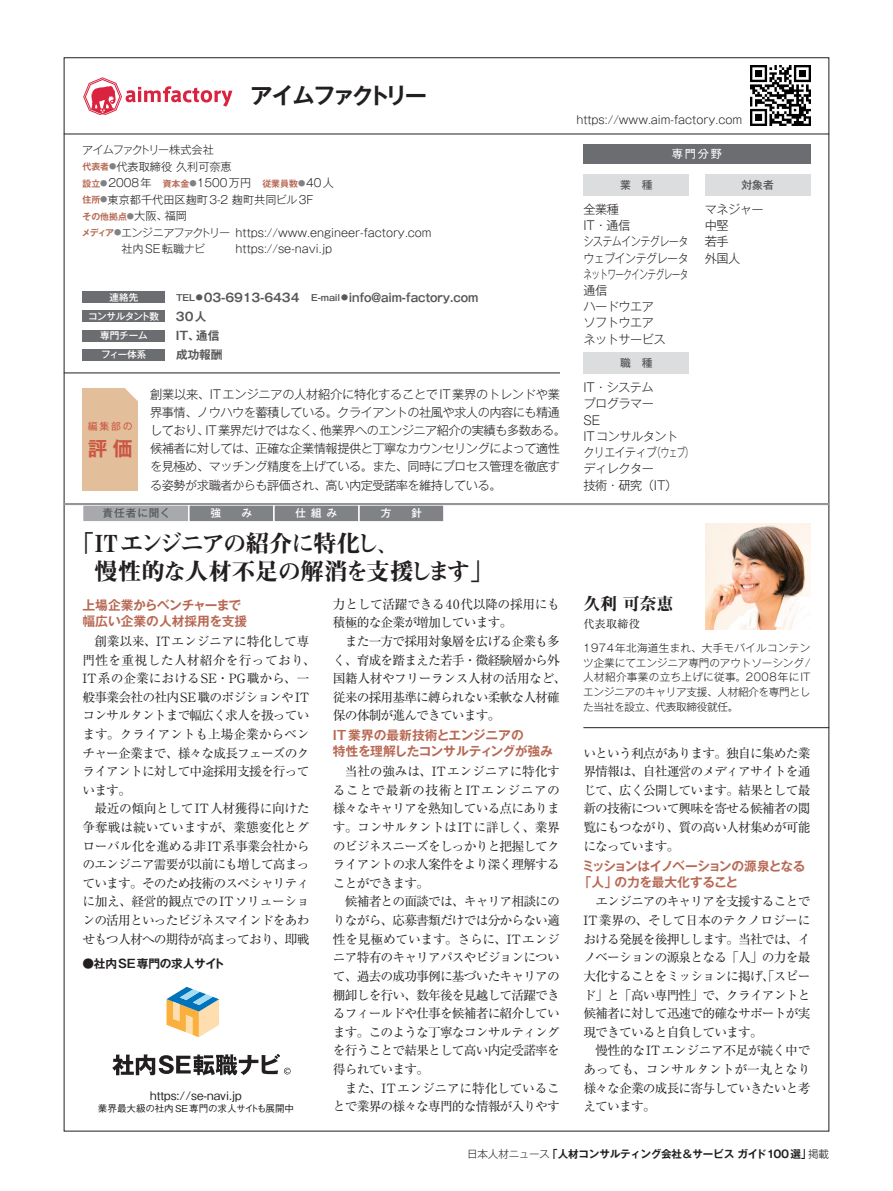
<style>
.page{position:relative;width:893px;height:1191px;background:#fff}
.page>*{position:absolute;margin:0;border:0;box-sizing:border-box;transform-origin:0 0}
.t1{font:23.4px/28.2px "Midashi Min Pro MA31";letter-spacing:-.06em;color:#231f20}
.t2{font:700 22.35px "Gothic MB101 Pro De";letter-spacing:-.13em;color:#231f20}
.t3{font:700 19.8px "Gothic MB101 Pro De";color:#ca5744}
.t4{font:16.95px "Midashi Min Pro MA31";color:#231f20}
.カタログ本文{font:12.75px/18.6px "Ryumin Pro";letter-spacing:-.065em;color:#231f20;text-align:justify}
.カタログ本文-2{font:12.75px/18.6px "Ryumin Pro";letter-spacing:-.03em;color:#231f20}
.小見出し{font:700 12.75px/15.9px "Gothic MB101 Pro De";letter-spacing:-.02em;color:#b86954}
.小見出し-2{font:700 12.75px/15.9px "Gothic MB101 Pro De";letter-spacing:-.045em;color:#b86954}
.小見出し-3{font:700 12.75px/15.9px "Gothic MB101 Pro De";color:#b86954}
.t5{font:300 12.15px/18px "Gothic MB101 Pro";letter-spacing:-.045em;color:#231f20}
.t6{font:300 12.15px "Gothic MB101 Pro";letter-spacing:-.045em;color:#231f20;scale:.9 1}
.t7{font:300 12.15px "Gothic MB101 Pro";letter-spacing:-.045em;color:#231f20;scale:.7 1}
.t8{font:300 12.15px "Gothic MB101 Pro";letter-spacing:-.045em;color:#231f20;scale:.82 1}
.t9{font:700 11.7px "Gothic MB101 Pro De";letter-spacing:-.01em;color:#57585a}
.t10{font:500 11.7px "Gothic BBB Pro";color:#231f20}
.t11{font:700 11.7px "Gothic MB101 Pro De";letter-spacing:-.025em;color:#231f20}
.t12{font:11.25px "Gothic MB101 Pro";color:#fff}
.会社名{font:300 11.1px/16.5px "Gothic MB101 Pro";color:#231f20}
.会社名-2{font:300 11.1px "Gothic MB101 Pro";letter-spacing:-.1em;color:#231f20}
.t13{font:11.1px "Ryumin Pro";letter-spacing:.015em;color:#231f20}
.t14{font:500 10.8px "Gothic MB101 Pro";color:#57585a}
.t15{font:300 10.65px/14.9px "Gothic MB101 Pro";letter-spacing:-.03em;color:#231f20;text-align:justify}
.t16{font:700 10.65px "Gothic MB101 Pro De";letter-spacing:-.02em;color:#231f20}
.t17{font:500 10.65px "Gothic MB101 Pro";color:#fff}
.t18{font:500 10.65px "Gothic MB101 Pro";letter-spacing:.085em;color:#57585a}
.t19{font:9.9px "Gothic MB101 Pro";color:#ca5744}
.t20{font:500 9.6px "Gothic BBB Pro";color:#231f20}
.t21{font:500 9.6px "Gothic MB101 Pro";letter-spacing:-.01em;color:#fff}
.t22{font:500 9.6px "Gothic MB101 Pro";letter-spacing:-.09em;color:#fff}
.t23{font:700 9px "Gothic MB101 Pro De";letter-spacing:-.005em;color:#b86954}
.s1{font-family:"Gothic MB101 Pro De";font-weight:700;font-size:9px;color:#b86954}
.s2{font-size:7.2px;color:#808285}
.s3{font-family:"Gothic MB101 Pro";font-weight:300;font-size:7.2px;color:#808285}
.s4{font-family:"Gothic MB101 Pro";font-weight:300;font-size:11.1px;color:#231f20}
.s5{font-size:8.7px}
.s6{font-family:"Gothic MB101 Pro";font-weight:300}
</style>
<div class="page">
<svg style="left:166px;top:986px;width:53px;height:51px"></svg>
<svg style="left:112px;top:1054px;width:179px;height:21px"></svg>
<div style="left:189px;top:505px;width:85px;height:16px;background:#808285"></div>
<div style="left:189px;top:505px;width:85px;height:17px;border:1px solid #fff"></div>
<div style="left:274px;top:505px;width:85px;height:16px;background:#808285"></div>
<div style="left:274px;top:505px;width:85px;height:17px;border:1px solid #fff"></div>
<div style="left:359px;top:505px;width:85px;height:16px;background:#808285"></div>
<div style="left:359px;top:505px;width:85px;height:17px;border:1px solid #fff"></div>
<div style="left:83px;top:505px;width:105px;height:16px;background:#a8a9ad"></div>
<div style="left:82px;top:505px;width:107px;height:17px;border:1px solid #fff"></div>
<hr style="left:583px;top:727px;width:246px;height:1px;background:#231f20">
<hr style="left:64px;top:503px;width:765px;height:2px;background:#939598">
<hr style="left:64px;top:134px;width:765px;height:1px;background:#231f20">
<img style="left:706px;top:523px;width:104px;height:106px">
<svg style="left:83px;top:77px;width:150px;height:38px"></svg>
<hr style="left:64px;top:373px;width:496px;height:1px;background:#231f20">
<div style="left:583px;top:174px;width:106px;height:21px;background:#dcdddf"></div>
<div style="left:583px;top:352px;width:106px;height:22px;background:#dcdddf"></div>
<div style="left:583px;top:145px;width:227px;height:19px;background:#6c6d70"></div>
<div style="left:82px;top:349px;width:83px;height:11px;background:#6c6d70"></div>
<div style="left:705px;top:174px;width:105px;height:21px;background:#dcdddf"></div>
<div style="left:82px;top:330px;width:83px;height:11px;background:#6c6d70"></div>
<div style="left:82px;top:310px;width:83px;height:12px;background:#6c6d70"></div>
<div style="left:82px;top:291px;width:83px;height:12px;background:#6c6d70"></div>
<div style="left:82px;top:388px;width:56px;height:103px;background:#e3be9a"></div>
<svg style="left:125px;top:388px;width:13px;height:13px"></svg>
<img style="left:751px;top:66px;width:59px;height:59px">
<p class="t2" style="left:250px;top:77px;width:179px">アイムファクトリー</p>
<p class="会社名-2" style="left:82px;top:141px;width:133px">アイムファクトリー株式会社</p>
<p class="会社名" style="left:82px;top:157px;width:151px"><span class="s1">代表者</span><span class="s2">●</span>代表取締役 久利可奈恵</p>
<p class="会社名" style="left:82px;top:173px;width:253px"><span class="s1">設立</span><span class="s2">●</span>2008年　<span class="s1">資本金</span><span class="s2">●</span>１500万円　<span class="s1">従業員数</span><span class="s2">●</span>40人</p>
<p class="会社名" style="left:82px;top:190px;width:233px"><span class="s1">住所</span><span class="s2">●</span>東京都千代田区麹町3-2 麹町共同ビル3F</p>
<p class="t23" style="left:82px;top:209px;width:106px">その他拠点<span class="s3">●</span><span class="s4">大阪、福岡</span></p>
<p class="会社名" style="left:121px;top:223px;width:312px;text-indent:-40px"><span class="s1">メディア</span><span class="s2">●</span>エンジニアファクトリー https://www.engineer-factory.com社内SE転職ナビ</p>
<p class="会社名" style="left:235px;top:239px;width:98px">https://se-navi.jp</p>
<p class="t21" style="left:110px;top:289px;width:30px">連絡先</p>
<p class="t9" style="left:176px;top:287px;width:304px"><span class="s5">TEL</span><sup>●</sup>03-6913-6434　<span class="s5">E-mail</span><sup>●</sup>info@aim-factory.com</p>
<p class="t22" style="left:88px;top:308px;width:72px">コンサルタント数</p>
<p class="t9" style="left:176px;top:307px;width:32px">30人</p>
<p class="t21" style="left:100px;top:327px;width:49px">専門チーム</p>
<p class="t9" style="left:176px;top:326px;width:45px">IT、通信</p>
<p class="t21" style="left:101px;top:347px;width:47px">フィー体系</p>
<p class="t9" style="left:176px;top:345px;width:48px">成功報酬</p>
<p class="t19" style="left:88px;top:418px;width:46px">編集部の</p>
<p class="t3" style="left:88px;top:431px;width:46px">評価</p>
<p class="t5" style="left:150px;top:384px;width:417px">創業以来、ITエンジニアの人材紹介に特化することでIT業界のトレンドや業界事情、ノウハウを蓄積している。クライアントの社風や求人の内容にも精通しており、IT業界だけではなく、他業界へのエンジニア紹介の実績も多数ある。候補者に対しては、正確な企業情報提供と丁寧なカウンセリングによって適性を見極め、マッチング精度を上げている。また、同時にプロセス管理を徹底する姿勢が求職者からも評価され、高い内定受諾率を維持している。</p>
<p class="t18" style="left:102px;top:504px;width:69px">責任者に聞く</p>
<p class="t17" style="left:211px;top:504px;width:12px">強</p>
<p class="t17" style="left:241px;top:504px;width:12px">み</p>
<p class="t17" style="left:296px;top:504px;width:43px">仕組み</p>
<p class="t17" style="left:381px;top:504px;width:12px">方</p>
<p class="t17" style="left:412px;top:504px;width:12px">針</p>
<p class="t1" style="left:95px;top:527px;width:400px;text-indent:-24px">「IT エンジニアの紹介に特化し、<br>慢性的な人材不足の解消を支援します」</p>
<p class="小見出し-3" style="left:82px;top:595px;width:166px">上場企業からベンチャーまで幅広い企業の人材採用を支援</p>
<p class="カタログ本文" style="left:82px;top:631px;width:235px;text-align:left;text-indent:12px">創業以来、ITエンジニアに特化して専門性を重視した人材紹介を行っており、<br>IT系の企業におけるSE・PG職から、一般事業会社の社内SE職のポジションやITコンサルタントまで幅広く求人を扱っています。クライアントも上場企業からベンチャー企業まで、様々な成長フェーズのクライアントに対して中途採用支援を行っています。</p>
<p class="カタログ本文" style="left:82px;top:798px;width:229px;text-indent:12px">最近の傾向としてIT人材獲得に向けた争奪戦は続いていますが、業態変化とグローバル化を進める非IT系事業会社からのエンジニア需要が以前にも増して高まっています。そのため技術のスペシャリティに加え、経営的観点でのITソリューションの活用といったビジネスマインドをあわせもつ人材への期待が高まっており、即戦</p>
<p class="t11" style="left:82px;top:954px;width:144px">●社内SE専門の求人サイト</p>
<p class="t10" style="left:150px;top:1085px;width:93px">https://se-navi.jp</p>
<p class="t20" style="left:98px;top:1100px;width:198px">業界最大級の社内SE専門の求人サイトも展開中</p>
<p class="カタログ本文-2" style="left:333px;top:594px;width:229px">力として活躍できる40代以降の採用にも積極的な企業が増加しています。</p>
<p class="カタログ本文" style="left:333px;top:631px;width:235px;text-align:left;text-indent:12px">また一方で採用対象層を広げる企業も多く、育成を踏まえた若手・微経験層から外国籍人材やフリーランス人材の活用など、従来の採用基準に縛られない柔軟な人材確保の体制が進んできています。</p>
<p class="小見出し" style="left:333px;top:726px;width:222px">IT業界の最新技術とエンジニアの<br>特性を理解したコンサルティングが強み</p>
<p class="カタログ本文" style="left:333px;top:761px;width:229px;text-indent:12px">当社の強みは、ITエンジニアに特化することで最新の技術とITエンジニアの様々なキャリアを熟知している点にあります。コンサルタントはITに詳しく、業界のビジネスニーズをしっかりと把握してクライアントの求人案件をより深く理解することができます。</p>
<p class="カタログ本文" style="left:333px;top:891px;width:229px;text-indent:12px">候補者との面談では、キャリア相談にのりながら、応募書類だけでは分からない適性を見極めています。さらに、ITエンジニア特有のキャリアパスやビジョンについて、過去の成功事例に基づいたキャリアの棚卸しを行い、数年後を見越して活躍できるフィールドや仕事を候補者に紹介しています。このような丁寧なコンサルティングを行うことで結果として高い内定受諾率を得られています。</p>
<p class="カタログ本文" style="left:333px;top:1077px;width:229px;text-align:right">また、ITエンジニアに特化していることで業界の様々な専門的な情報が入りやす</p>
<p class="会社名" style="left:576px;top:110px;width:167px">https://www.aim-factory.com</p>
<p class="t12" style="left:672px;top:145px;width:52px">専門分野</p>
<p class="t14" style="left:620px;top:176px;width:34px">業　種</p>
<p class="t5" style="left:583px;top:198px;width:37px">全業種</p>
<p class="t5" style="left:583px;top:215px;width:48px">IT・通信</p>
<p class="t8" style="left:583px;top:231px;width:129px">システムインテグレータ</p>
<p class="t6" style="left:583px;top:248px;width:118px">ウェブインテグレータ</p>
<p class="t7" style="left:583px;top:264px;width:151px">ネットワークインテグレータ</p>
<p class="t5" style="left:583px;top:280px;width:25px">通信</p>
<p class="t5" style="left:583px;top:296px;width:72px">ハードウエア</p>
<p class="t5" style="left:583px;top:312px;width:72px">ソフトウエア</p>
<p class="t5" style="left:583px;top:328px;width:84px">ネットサービス</p>
<p class="t14" style="left:620px;top:354px;width:34px">職　種</p>
<p class="t5" style="left:583px;top:377px;width:72px">IT・システム</p>
<p class="t5" style="left:583px;top:393px;width:72px">プログラマー</p>
<p class="t5" style="left:583px;top:409px;width:18px">SE</p>
<p class="t5" style="left:583px;top:425px;width:97px">ITコンサルタント</p>
<p class="t6" style="left:583px;top:442px;width:124px">クリエイティブ（ウェブ）</p>
<p class="t5" style="left:583px;top:458px;width:72px">ディレクター</p>
<p class="t5" style="left:583px;top:474px;width:96px">技術・研究（IT）</p>
<p class="t14" style="left:741px;top:176px;width:34px">対象者</p>
<p class="t5" style="left:705px;top:198px;width:61px">マネジャー</p>
<p class="t5" style="left:705px;top:215px;width:25px">中堅</p>
<p class="t5" style="left:705px;top:231px;width:25px">若手</p>
<p class="t5" style="left:705px;top:247px;width:37px">外国人</p>
<p class="t4" style="left:583px;top:590px;width:92px">久利 可奈恵</p>
<p class="t13" style="left:583px;top:615px;width:58px">代表取締役</p>
<p class="t15" style="left:583px;top:638px;width:229px">1974年北海道生まれ、大手モバイルコンテンツ企業にてエンジニア専門のアウトソーシング/人材紹介事業の立ち上げに従事。2008年にITエンジニアのキャリア支援、人材紹介を専門とした当社を設立、代表取締役就任。</p>
<p class="カタログ本文" style="left:583px;top:742px;width:228px">いという利点があります。独自に集めた業界情報は、自社運営のメディアサイトを通じて、広く公開しています。結果として最新の技術について興味を寄せる候補者の閲覧にもつながり、質の高い人材集めが可能になっています。</p>
<p class="小見出し-2" style="left:579px;top:856px;width:228px">ミッションはイノベーションの源泉となる「人」の力を最大化すること</p>
<p class="カタログ本文" style="left:583px;top:891px;width:229px;text-indent:12px">エンジニアのキャリアを支援することでIT業界の、そして日本のテクノロジーにおける発展を後押しします。当社では、イノベーションの源泉となる「人」の力を最大化することをミッションに掲げ、「スピード」と「高い専門性」で、クライアントと候補者に対して迅速で的確なサポートが実現できていると自負しています。</p>
<p class="カタログ本文" style="left:583px;top:1040px;width:229px;text-indent:12px">慢性的なITエンジニア不足が続く中であっても、コンサルタントが一丸となり様々な企業の成長に寄与していきたいと考えています。</p>
<p class="t16" style="left:467px;top:1144px;width:364px"><span class="s6">日本人材ニュース</span>「人材コンサルティング会社＆サービス ガイド100選」<span class="s6">掲載</span></p>
</div>
